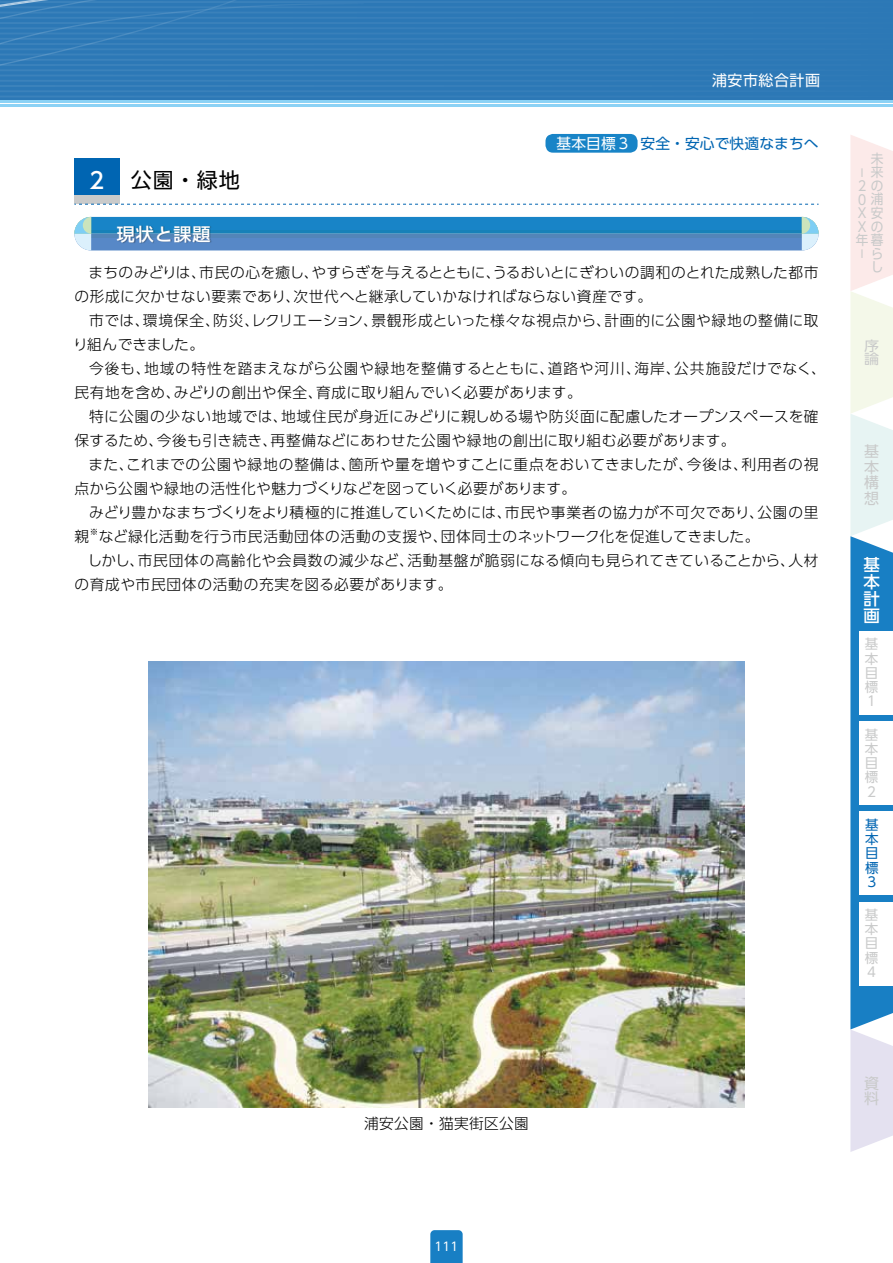
<style>
.page{position:relative;width:893px;height:1263px;background:#fff}
.page>*{position:absolute;margin:0;border:0;box-sizing:border-box;transform-origin:0 0}
.t1{font:21px "UD Shin Go Pr 6 N";color:#000}
.t2{font:500 18px "UD Shin Go Pr 6 N";letter-spacing:.05em;color:#fff}
.t3{font:500 16.5px/17px "UD Shin Go Pr 6 N";color:#fff;text-align:justify}
.t4{font:15px "Shin Go Pr 6 N";letter-spacing:.035em;color:#fff}
.t5{font:15px/15.5px "UD Shin Go Pr 6 N";color:#c9caca;text-align:justify}
.t6{font:300 14.7px/24px "UD Shin Go Pr 6 N";letter-spacing:.03em;color:#000}
.t7{font:300 14.7px "UD Shin Go Pr 6 N";letter-spacing:.05em;color:#000}
.t8{font:14.7px "UD Shin Go Pr 6 N";letter-spacing:.01em;color:#0065b2}
.t9{font:13.65px/13.6px "UD Shin Go Pr 6 N";color:#c9caca;text-align:right;scale:.93 1}
.t10{font:13.65px/13.6px "UD Shin Go Pr 6 N";color:#c9caca;scale:1.1 1}
.t11{font:13.5px/14.2px "UD Shin Go Pr 6 N";color:#c9caca;text-align:justify}
.t12{font:13.5px/14.2px "UD Shin Go Pr 6 N";color:#0065b2;text-align:justify}
.t13{font:12px "UD Shin Go Pr 6 N";color:#fff}
.t14{font:300 8.55px "UD Shin Go Pr 6 N";color:#000}
.s1{color:#fff}
.s2{font-weight:500;font-size:22.5px;color:#fff}
</style>
<div class="page">
<div style="left:0;top:0;width:893px;height:101px;background:#2c78b6"></div>
<hr style="left:0;top:38px;width:893px;height:2px;background:#fff">
<hr style="left:0;top:33px;width:893px;height:1px;background:#fff">
<hr style="left:0;top:27px;width:893px;height:2px;background:#fff">
<hr style="left:0;top:22px;width:893px;height:2px;background:#fff">
<hr style="left:0;top:17px;width:893px;height:2px;background:#fff">
<hr style="left:0;top:12px;width:893px;height:2px;background:#fff">
<hr style="left:0;top:6px;width:893px;height:2px;background:#fff">
<hr style="left:0;top:1px;width:893px;height:2px;background:#fff">
<hr style="left:0;top:43px;width:893px;height:2px;background:#fff">
<hr style="left:0;top:48px;width:893px;height:2px;background:#fff">
<hr style="left:0;top:54px;width:893px;height:1px;background:#fff">
<hr style="left:0;top:59px;width:893px;height:2px;background:#fff">
<hr style="left:0;top:64px;width:893px;height:2px;background:#fff">
<hr style="left:0;top:69px;width:893px;height:2px;background:#fff">
<hr style="left:0;top:75px;width:893px;height:1px;background:#fff">
<hr style="left:0;top:80px;width:893px;height:2px;background:#fff">
<hr style="left:0;top:85px;width:893px;height:2px;background:#fff">
<hr style="left:0;top:90px;width:893px;height:2px;background:#fff">
<hr style="left:0;top:96px;width:893px;height:1px;background:#fff">
<svg style="left:547px;top:1px;width:206px;height:96px"></svg>
<svg style="left:0;top:0;width:547px;height:97px"></svg>
<hr style="left:0;top:100px;width:893px;height:3px;background:#8cd2f5">
<hr style="left:0;top:104px;width:893px;height:3px;background:#8cd2f5">
<svg style="left:430px;top:1230px;width:33px;height:33px"></svg>
<svg style="left:850px;top:135px;width:43px;height:1017px"></svg>
<div style="left:545px;top:134px;width:93px;height:19px;background:#1884c7;border-radius:8px"></div>
<div style="left:74px;top:195px;width:46px;height:9px;background:#c9caca"></div>
<div style="left:74px;top:158px;width:46px;height:37px;background:#0065b2"></div>
<svg style="left:74px;top:204px;width:745px;height:1px"></svg>
<svg style="left:74px;top:217px;width:745px;height:33px;background:#408bc8"></svg>
<svg style="left:91px;top:230px;width:711px;height:7px;background:#3986b9"></svg>
<div style="left:117px;top:225px;width:95px;height:19px;background:#000;opacity:.35"></div>
<img style="left:149px;top:661px;width:595px;height:447px">
<div style="left:861px;top:815px;width:21px;height:76px;background:#fff"></div>
<p class="t4" style="left:712px;top:68px;width:110px">浦安市総合計画</p>
<p class="t8" style="left:557px;top:131px;width:263px"><span class="s1">基本目標３</span> 安全・安心で快適なまちへ</p>
<h1 class="t1" style="left:85px;top:163px;width:156px"><span class="s2">２</span> 公園・緑地</h1>
<p class="t2" style="left:117px;top:219px;width:95px">現状と課題</p>
<p class="t6" style="left:74px;top:260px;width:746px;text-indent:14px">まちのみどりは、市民の心を癒し、やすらぎを与えるとともに、うるおいとにぎわいの調和のとれた成熟した都市の形成に欠かせない要素であり、次世代へと継承していかなければならない資産です。</p>
<p class="t6" style="left:73px;top:308px;width:747px;text-indent:16px">市では、環境保全、防災、レクリエーション、景観形成といった様々な視点から、計画的に公園や緑地の整備に取り組んできました。</p>
<p class="t6" style="left:74px;top:356px;width:753px;text-indent:15px">今後も、地域の特性を踏まえながら公園や緑地を整備するとともに、道路や河川、海岸、公共施設だけでなく、民有地を含め、みどりの創出や保全、育成に取り組んでいく必要があります。</p>
<p class="t6" style="left:74px;top:404px;width:746px;text-indent:15px">特に公園の少ない地域では、地域住民が身近にみどりに親しめる場や防災面に配慮したオープンスペースを確保するため、今後も引き続き、再整備などにあわせた公園や緑地の創出に取り組む必要があります。</p>
<p class="t6" style="left:74px;top:452px;width:746px;text-indent:14px">また、これまでの公園や緑地の整備は、箇所や量を増やすことに重点をおいてきましたが、今後は、利用者の視点から公園や緑地の活性化や魅力づくりなどを図っていく必要があります。</p>
<p class="t6" style="left:89px;top:500px;width:731px">みどり豊かなまちづくりをより積極的に推進していくためには、市民や事業者の協力が不可欠であり、公園の里</p>
<p class="t6" style="left:74px;top:524px;width:16px">親</p>
<p class="t14" style="left:90px;top:524px;width:10px">※</p>
<p class="t6" style="left:99px;top:524px;width:662px">など緑化活動を行う市民活動団体の活動の支援や、団体同士のネットワーク化を促進してきました。</p>
<p class="t6" style="left:87px;top:548px;width:733px">しかし、市民団体の高齢化や会員数の減少など、活動基盤が脆弱になる傾向も見られてきていることから、人材</p>
<p class="t7" style="left:74px;top:572px;width:380px">の育成や市民団体の活動の充実を図る必要があります。</p>
<p class="t9" style="left:856px;top:151px;width:31px">未来<br>２の<br>０浦<br>Ｘ安<br>Ｘの年暮ら<br>し</p>
<p class="t9" style="left:855px;top:179px;width:13px;rotate:-90deg">－</p>
<p class="t9" style="left:855px;top:260px;width:13px;rotate:-90deg">－</p>
<p class="t10" style="left:864px;top:338px;width:15px">序論</p>
<p class="t5" style="left:864px;top:443px;width:16px">基本構想</p>
<p class="t3" style="left:863px;top:556px;width:18px">基本計画</p>
<p class="t11" style="left:865px;top:637px;width:15px">基本目標１</p>
<p class="t11" style="left:865px;top:727px;width:15px">基本目標２</p>
<p class="t12" style="left:865px;top:817px;width:15px">基本目標３</p>
<p class="t11" style="left:865px;top:907px;width:15px">基本目標４</p>
<p class="t6" style="left:364px;top:1111px;width:166px">浦安公園・猫実街区公園</p>
<p class="t5" style="left:864px;top:1075px;width:16px">資料</p>
<p class="t13" style="left:435px;top:1237px;width:25px">111</p>
</div>
